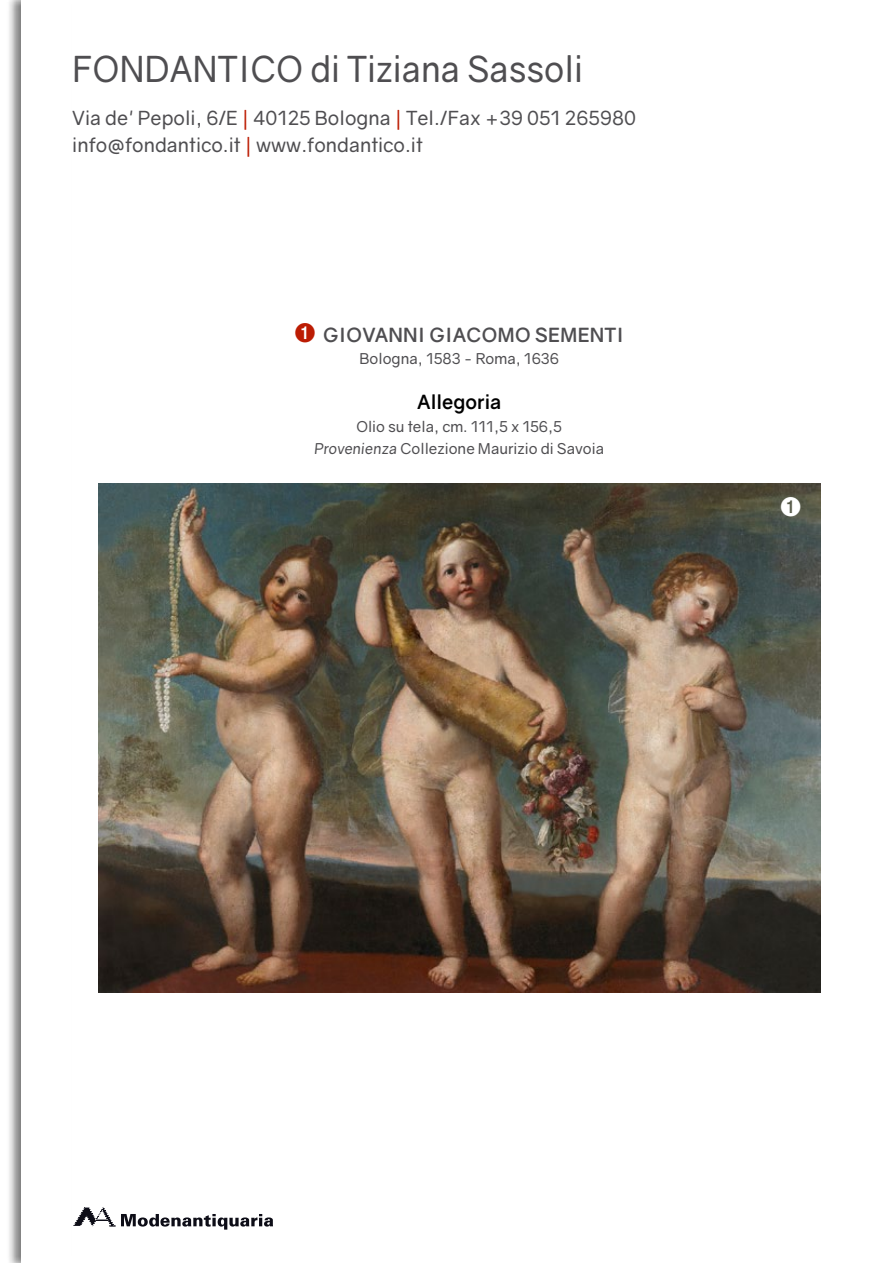
<style>
.page{position:relative;width:893px;height:1263px;background:#fff}
.page>*{position:absolute;margin:0;border:0;box-sizing:border-box;transform-origin:0 0}
.t1{font:36px "Gravity";letter-spacing:.01em;color:#4f4e51;scale:.95 1}
.t2{font:19.5px/27px "Gravity";color:#4f4e51}
.t3{font:700 19.5px "Gravity";letter-spacing:.01em;color:#4f4e51}
.t4{font:700 19.5px "Gravity";color:#000}
.t5{font:15px/22.5px "Gravity";color:#4f4e51;text-align:center}
.s1{color:#bc1c03}
.s2{font-style:italic}
</style>
<div class="page">
<div style="left:6px;top:0;width:67px;height:1263px;background:#000;opacity:.5"></div>
<div style="left:21px;top:0;width:50px;height:1263px;background:#fff"></div>
<svg style="left:74px;top:1207px;width:199px;height:22px"></svg>
<img style="left:98px;top:484px;width:722px;height:508px">
<svg style="left:781px;top:497px;width:20px;height:19px"></svg>
<h1 class="t1" style="left:72px;top:47px;width:539px">Fondantico di Tiziana Sassoli</h1>
<p class="t2" style="left:72px;top:104px;width:565px">Via de' Pepoli, 6/E <span class="s1">|</span> 40125 Bologna <span class="s1">|</span> Tel./Fax +39 051 265980 info@fondantico.it <span class="s1">|</span> www.fondantico.it</p>
<p class="t3" style="left:294px;top:322px;width:331px"><span class="s1">➊</span> GIOVANNI GIACOMO SEMENTI</p>
<p class="t5" style="left:360px;top:347px;width:201px">Bologna, 1583 - Roma, 1636</p>
<p class="t4" style="left:417px;top:390px;width:86px">ALLEGORIA</p>
<p class="t5" style="left:314px;top:415px;width:291px">Olio su tela, cm. 111,5 x 156,5<br><span class="s2">Provenienza</span> Collezione Maurizio di Savoia</p>
</div>
